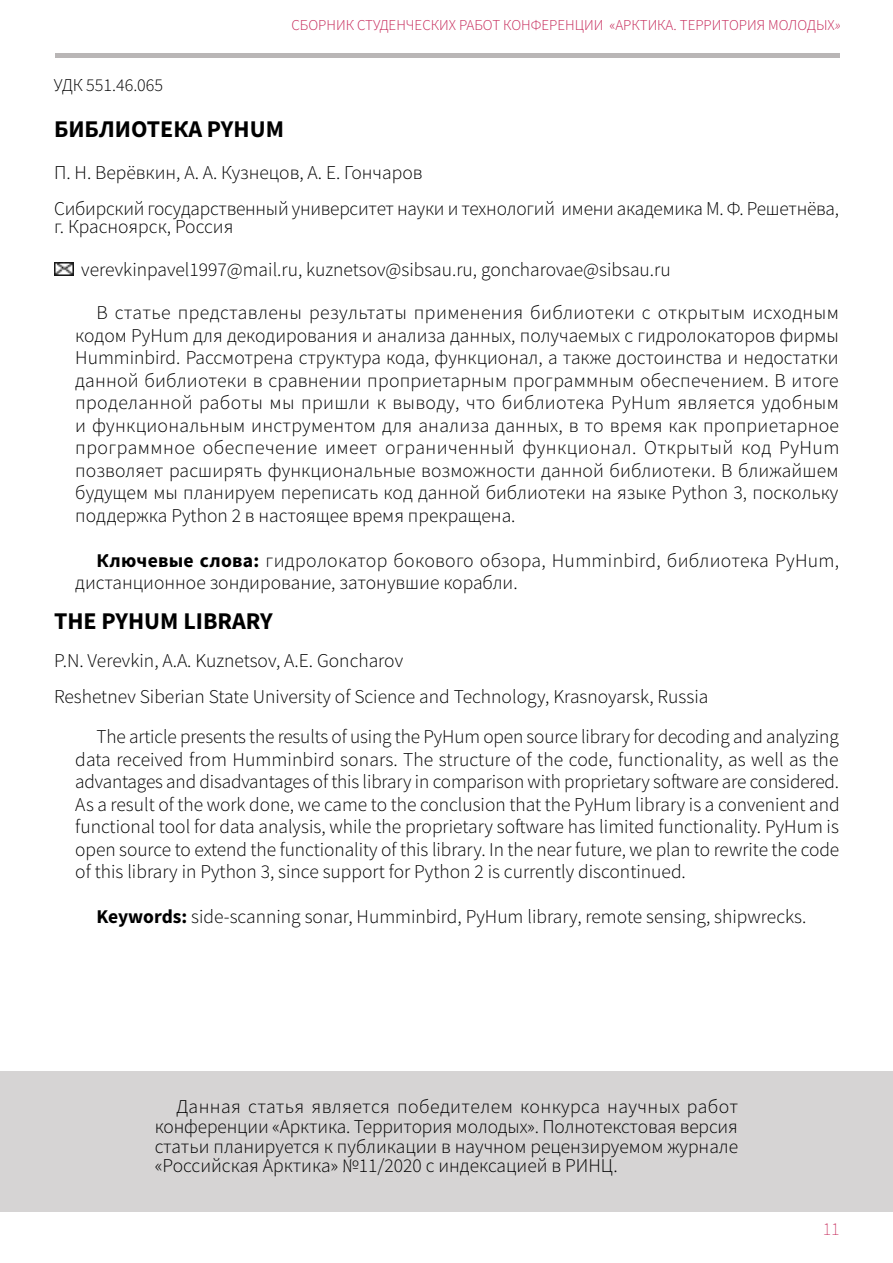
<style>
.page{position:relative;width:893px;height:1263px;background:#fff}
.page>*{position:absolute;margin:0;border:0;box-sizing:border-box;transform-origin:0 0}
.t1{font:700 24px "Source Sans Pro";color:#000}
.t2{font:300 19.5px/22.5px "Source Sans Pro";color:#000}
.t3{font:300 18px "Source Sans Pro";color:#000}
.t4{font:200 18px "Source Sans Pro";color:#c52657}
.t5{font:300 15px "Source Sans Pro";color:#c52657}
.s1{font-style:italic}
.s2{font-weight:700}
</style>
<div class="page">
<img style="left:54px;top:262px;width:20px;height:14px">
<div style="left:55px;top:53px;width:785px;height:5px;background:#b9b6b6"></div>
<div style="left:0;top:1071px;width:893px;height:141px;background:#d6d4d4"></div>
<p class="t5" style="left:291px;top:16px;width:550px">СБОРНИК СТУДЕНЧЕСКИХ РАБОТ КОНФЕРЕНЦИИ «АРКТИКА. ТЕРРИТОРИЯ МОЛОДЫХ<span class="s1">»</span></p>
<p class="t3" style="left:54px;top:74px;width:111px">УДК 551.46.065</p>
<p class="t1" style="left:54px;top:112px;width:231px">БИБЛИОТЕКА PYHUM</p>
<p class="t2" style="left:54px;top:154px;width:787px;line-height:36px">П. Н. Верёвкин, А. А. Кузнецов, А. Е. Гончаров<br>Сибирский государственный университет науки и технологий имени академика М. Ф. Решетнёва,</p>
<p class="t2" style="left:54px;top:215px;width:181px">г. Красноярск, Россия</p>
<p class="t2" style="left:81px;top:258px;width:591px">verevkinpavel1997@mail.ru, kuznetsov@sibsau.ru, goncharovae@sibsau.ru</p>
<p class="t2" style="left:75px;top:302px;width:766px;text-align:justify;text-indent:21px">В статье представлены результаты применения библиотеки с открытым исходным кодом PyHum для декодирования и анализа данных, получаемых с гидролокаторов фирмы Humminbird. Рассмотрена структура кода, функционал, а также достоинства и недостатки данной библиотеки в сравнении проприетарным программным обеспечением. В итоге проделанной работы мы пришли к выводу, что библиотека PyHum является удобным и функциональным инструментом для анализа данных, в то время как проприетарное программное обеспечение имеет ограниченный функционал. Открытый код PyHum позволяет расширять функциональные возможности данной библиотеки. В ближайшем будущем мы планируем переписать код данной библиотеки на языке Python 3, поскольку поддержка Python 2 в настоящее время прекращена.</p>
<p class="t2" style="left:75px;top:549px;width:765px;text-indent:21px"><span class="s2">Ключевые слова:</span> гидролокатор бокового обзора, Humminbird, библиотека PyHum, дистанционное зондирование, затонувшие корабли.</p>
<p class="t1" style="left:54px;top:605px;width:220px">THE PYHUM LIBRARY</p>
<p class="t2" style="left:54px;top:642px;width:656px;line-height:36px">P.N. Verevkin, A.A. Kuznetsov, A.E. Goncharov<br>Reshetnev Siberian State University of Science and Technology, Krasnoyarsk, Russia</p>
<p class="t2" style="left:75px;top:726px;width:766px;text-align:justify;text-indent:21px">The article presents the results of using the PyHum open source library for decoding and analyzing data received from Humminbird sonars. The structure of the code, functionality, as well as the advantages and disadvantages of this library in comparison with proprietary software are considered.<br>As a result of the work done, we came to the conclusion that the PyHum library is a convenient and functional tool for data analysis, while the proprietary software has limited functionality. PyHum is open source to extend the functionality of this library. In the near future, we plan to rewrite the code of this library in Python 3, since support for Python 2 is currently discontinued.</p>
<p class="t2" style="left:97px;top:906px;width:711px"><span class="s2">Keywords:</span> side-scanning sonar, Humminbird, PyHum library, remote sensing, shipwrecks.</p>
<p class="t2" style="left:155px;top:1097px;width:585px;line-height:19.8px;text-align:justify;text-indent:21px">Данная статья является победителем конкурса научных работ конференции «Арктика. Территория молодых». Полнотекстовая версия статьи планируется к публикации в научном рецензируемом журнале «Российская Арктика» №11/2020 с индексацией в РИНЦ.</p>
<p class="t4" style="left:823px;top:1218px;width:18px">11</p>
</div>
